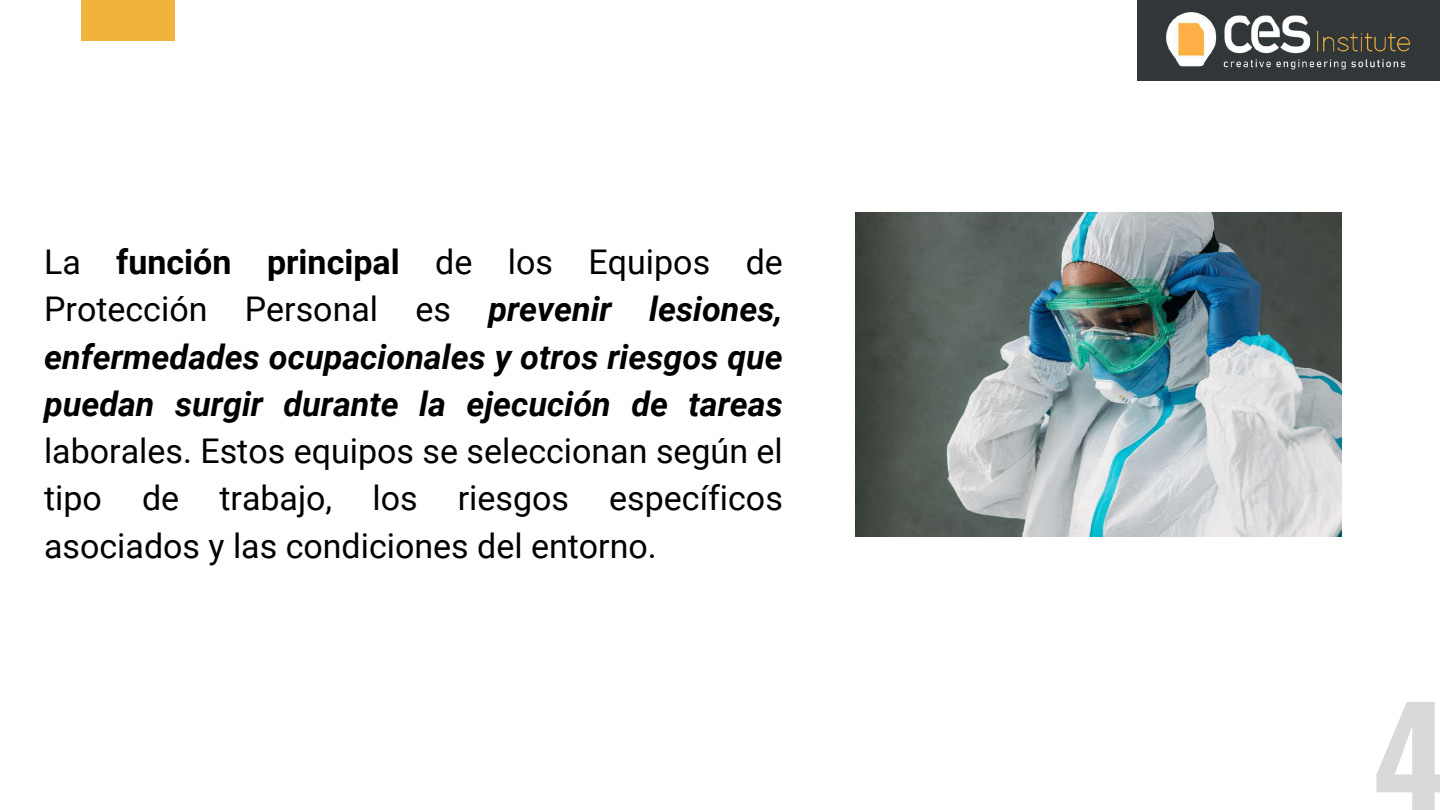
<style>
.page{position:relative;width:1440px;height:810px;background:#fff}
.page>*{position:absolute;margin:0;border:0;box-sizing:border-box;transform-origin:0 0}
.t1{font:700 144px "Oswald";color:#d9d9d9}
.t2{font:italic 700 34px/47.2px "Roboto";color:#000;text-align:justify}
.t3{font:34px/47.2px "Roboto";color:#000;text-align:justify}
.s1{font-weight:400;font-style:normal}
.s2{font-style:normal}
</style>
<div class="page">
<img style="left:1138px;top:0;width:302px;height:81px">
<div style="left:81px;top:0;width:93px;height:41px;background:#f1b33c"></div>
<img style="left:855px;top:213px;width:486px;height:324px">
<p class="t2" style="left:44px;top:239px;width:740px"><span class="s1">La</span> <span class="s2">función principal</span> <span class="s1">de los Equipos de Protección Personal es</span> prevenir lesiones, enfermedades ocupacionales y otros riesgos que puedan surgir durante la ejecución de tareas</p>
<p class="t3" style="left:44px;top:428px;width:740px">laborales. Estos equipos se seleccionan según el tipo de trabajo, los riesgos específicos asociados y las condiciones del entorno.</p>
<h1 class="t1" style="left:1373px;top:647px;width:77px">4</h1>
</div>
